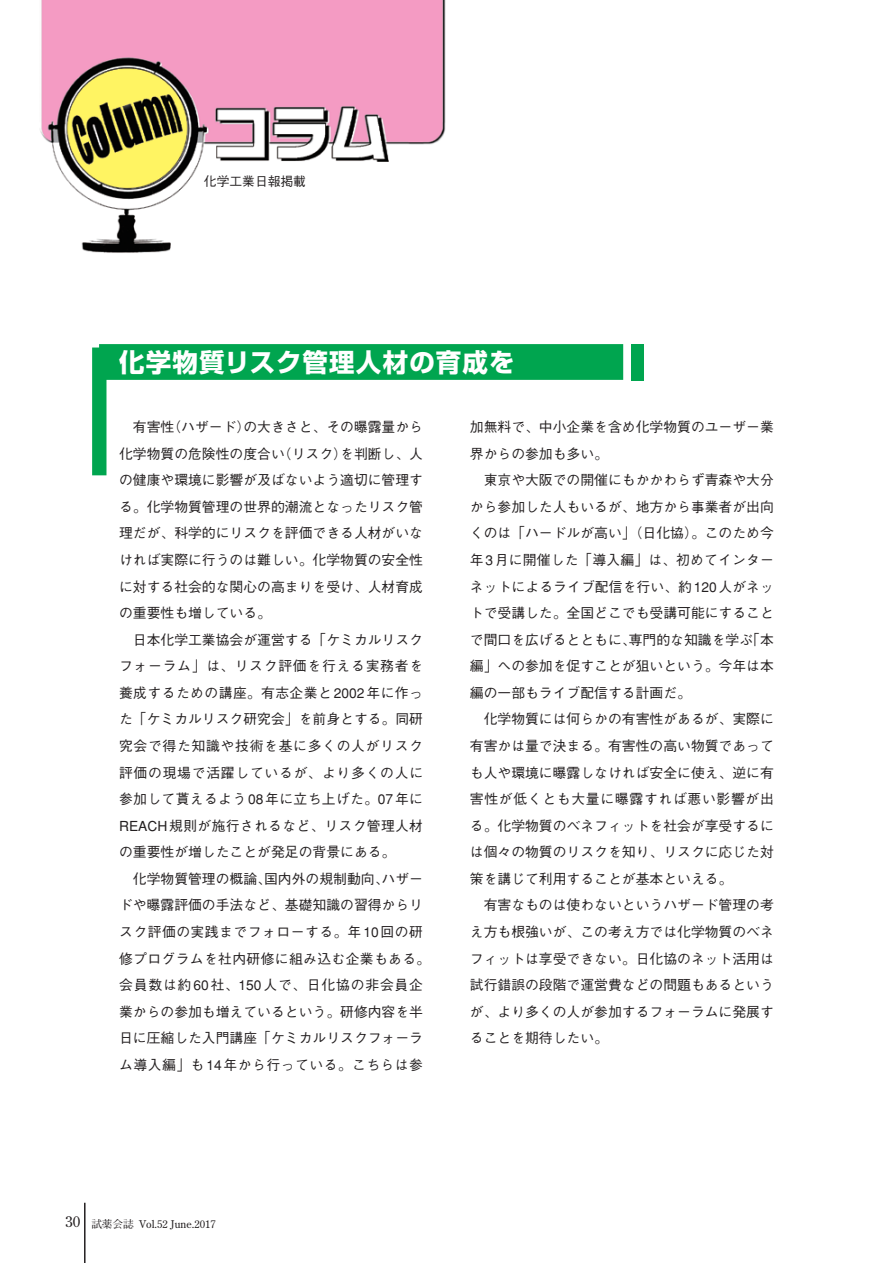
<style>
.page{position:relative;width:893px;height:1263px;background:#fff}
.page>*{position:absolute;margin:0;border:0;box-sizing:border-box;transform-origin:0 0}
.t1{font:700 25.5px "Shin Go";letter-spacing:.04em;color:#fff}
.t2{font:500 13.8px/26.5px "Gothic BBB";color:#231f20;text-align:justify}
.t3{font:500 12.75px "Gothic BBB";color:#231f20}
.t4{font:700 10.65px "Futo Min A101";color:#231f20}
.s1{font-size:14.85px}
</style>
<div class="page">
<img style="left:40px;top:0;width:406px;height:253px">
<svg style="left:92px;top:344px;width:531px;height:131px"></svg>
<div style="left:631px;top:344px;width:12px;height:36px;background:#00a54f"></div>
<hr style="left:84px;top:1203px;width:2px;height:60px;background:#231f20">
<p class="t3" style="left:204px;top:174px;width:104px">化学工業日報掲載</p>
<h1 class="t1" style="left:119px;top:345px;width:397px">化学物質リスク管理人材の育成を</h1>
<p class="t2" style="left:119px;top:414px;width:306px;text-indent:14px">有害性（ハザード）の大きさと、その曝露量から化学物質の危険性の度合い（リスク）を判断し、人の健康や環境に影響が及ばないよう適切に管理する。化学物質管理の世界的潮流となったリスク管理だが、科学的にリスクを評価できる人材がいなければ実際に行うのは難しい。化学物質の安全性に対する社会的な関心の高まりを受け、人材育成の重要性も増している。</p>
<p class="t2" style="left:119px;top:627px;width:306px;text-indent:14px">日本化学工業協会が運営する「ケミカルリスクフォーラム」は、リスク評価を行える実務者を養成するための講座。有志企業と2002年に作った「ケミカルリスク研究会」を前身とする。同研究会で得た知識や技術を基に多くの人がリスク評価の現場で活躍しているが、より多くの人に参加して貰えるよう08年に立ち上げた。07年にREACH規則が施行されるなど、リスク管理人材の重要性が増したことが発足の背景にある。</p>
<p class="t2" style="left:119px;top:866px;width:312px;text-align:center">化学物質管理の概論、国内外の規制動向、ハザー<br>ドや曝露評価の手法など、基礎知識の習得からリスク評価の実践までフォローする。年10回の研修プログラムを社内研修に組み込む企業もある。会員数は約60社、150人で、日化協の非会員企業からの参加も増えているという。研修内容を半日に圧縮した入門講座「ケミカルリスクフォーラム導入編」も14年から行っている。こちらは参</p>
<p class="t2" style="left:470px;top:414px;width:306px">加無料で、中小企業を含め化学物質のユーザー業界からの参加も多い。</p>
<p class="t2" style="left:470px;top:467px;width:306px;text-indent:14px">東京や大阪での開催にもかかわらず青森や大分から参加した人もいるが、地方から事業者が出向くのは「ハードルが高い」（日化協）。このため今年3月に開催した「導入編」は、初めてインターネットによるライブ配信を行い、約120人がネットで受講した。全国どこでも受講可能にすることで間口を広げるとともに、専門的な知識を学ぶ「本編」への参加を促すことが狙いという。今年は本編の一部もライブ配信する計画だ。</p>
<p class="t2" style="left:470px;top:706px;width:306px;text-indent:14px">化学物質には何らかの有害性があるが、実際に有害かは量で決まる。有害性の高い物質であっても人や環境に曝露しなければ安全に使え、逆に有害性が低くとも大量に曝露すれば悪い影響が出る。化学物質のベネフィットを社会が享受するには個々の物質のリスクを知り、リスクに応じた対策を講じて利用することが基本といえる。</p>
<p class="t2" style="left:470px;top:892px;width:306px;text-indent:14px">有害なものは使わないというハザード管理の考え方も根強いが、この考え方では化学物質のベネフィットは享受できない。日化協のネット活用は試行錯誤の段階で運営費などの問題もあるというが、より多くの人が参加するフォーラムに発展することを期待したい。</p>
<p class="t4" style="left:65px;top:1217px;width:152px"><span class="s1">30</span> 試薬会誌 Vol.52 June.2017</p>
</div>
